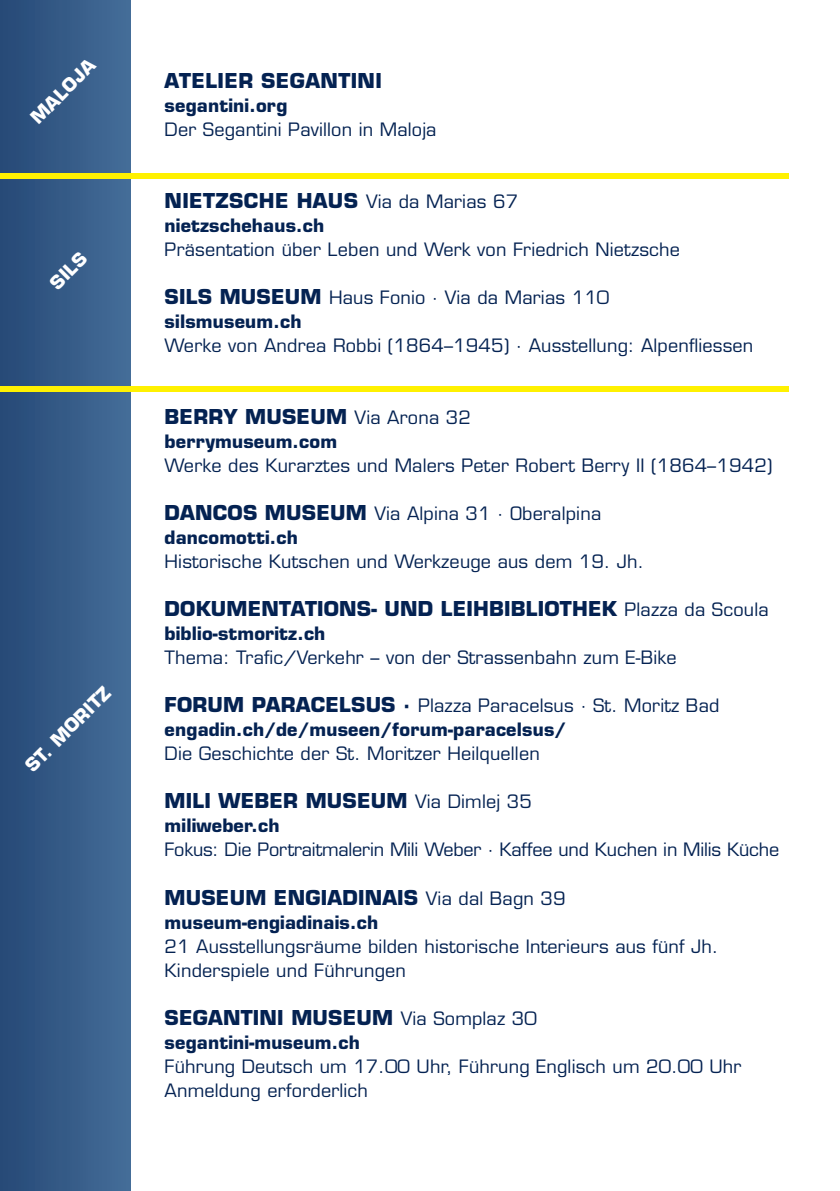
<style>
.page{position:relative;width:840px;height:1191px;background:#fff}
.page>*{position:absolute;margin:0;border:0;box-sizing:border-box;transform-origin:0 0}
.t1{font:700 20px "Eurostile";letter-spacing:.01em;color:#042252}
.t2{font:18px/24px "Eurostile";letter-spacing:.01em;color:#042252}
.t3{font:700 18px/24px "Eurostile";letter-spacing:.01em;color:#042252}
.t4{font:18px "Eurostile";letter-spacing:-.01em;color:#042252}
.t5{font:700 18px "Eurostile";color:#fff}
.s1{font-weight:400;font-size:18px}
.s2{font-weight:700;font-size:20px}
.s3{font-weight:700}
.s4{font-size:20px}
.s5{font-weight:400}
</style>
<div class="page">
<div style="left:0;top:0;width:130px;height:1191px;background:linear-gradient(to right,#264976,#456d98)"></div>
<div style="left:0;top:173px;width:788px;height:5px;background:#fff101"></div>
<div style="left:0;top:386px;width:788px;height:6px;background:#fff101"></div>
<p class="t5" style="left:26px;top:113px;width:84px;rotate:-45deg">MALOJA</p>
<p class="t5" style="left:45px;top:278px;width:45px;rotate:-45deg">SILS</p>
<p class="t5" style="left:20px;top:761px;width:113px;rotate:-45deg">ST. MORITZ</p>
<p class="t1" style="left:164px;top:68px;width:219px">ATELIER SEGANTINI</p>
<p class="t3" style="left:164px;top:93px;width:124px">segantini.org</p>
<p class="t2" style="left:164px;top:118px;width:273px">Der Segantini Pavillon in Maloja</p>
<p class="t1" style="left:164px;top:188px;width:355px">NIETZSCHE HAUS <span class="s1">Via da Marias 67</span></p>
<p class="t3" style="left:164px;top:213px;width:161px">nietzschehaus.ch</p>
<p class="t2" style="left:164px;top:238px;width:516px">Präsentation über Leben und Werk von Friedrich Nietzsche</p>
<p class="t2" style="left:164px;top:286px;width:446px"><span class="s2">SILS MUSEUM</span> Haus Fonio · Via da Marias 110 <span class="s3">silsmuseum.ch</span></p>
<p class="t2" style="left:164px;top:334px;width:590px">Werke von Andrea Robbi (1864–1945) · Ausstellung: Alpenfliessen</p>
<p class="t1" style="left:164px;top:404px;width:307px">BERRY MUSEUM <span class="s1">Via Arona 32</span></p>
<p class="t3" style="left:164px;top:429px;width:174px">berrymuseum.com</p>
<p class="t2" style="left:164px;top:454px;width:609px">Werke des Kurarztes und Malers Peter Robert Berry II (1864–1942)</p>
<p class="t2" style="left:164px;top:502px;width:438px"><span class="s2">DANCOS MUSEUM</span> Via Alpina 31 · Oberalpina <span class="s3">dancomotti.ch</span></p>
<p class="t2" style="left:164px;top:550px;width:480px">Historische Kutschen und Werkzeuge aus dem 19. Jh.</p>
<p class="t1" style="left:164px;top:596px;width:605px">DOKUMENTATIONS- UND LEIHBIBLIOTHEK <span class="s1">Plazza da Scoula</span></p>
<p class="t3" style="left:164px;top:621px;width:162px">biblio-stmoritz.ch</p>
<p class="t2" style="left:164px;top:646px;width:513px">Thema: Trafic/Verkehr – von der Strassenbahn zum E-Bike</p>
<p class="t3" style="left:164px;top:693px;width:556px"><span class="s4">FORUM PARACELSUS ·</span> <span class="s5">Plazza Paracelsus · St. Moritz Bad </span>engadin.ch/de/museen/forum-paracelsus/</p>
<p class="t2" style="left:164px;top:742px;width:376px">Die Geschichte der St. Moritzer Heilquellen</p>
<p class="t1" style="left:164px;top:788px;width:368px">MILI WEBER MUSEUM <span class="s1">Via Dimlej 35</span></p>
<p class="t3" style="left:164px;top:813px;width:116px">miliweber.ch</p>
<p class="t4" style="left:164px;top:839px;width:616px">Fokus: Die Portraitmalerin Mili Weber · Kaffee und Kuchen in Milis Küche</p>
<p class="t1" style="left:164px;top:884px;width:402px">MUSEUM ENGIADINAIS <span class="s1">Via dal Bagn 39</span></p>
<p class="t3" style="left:164px;top:909px;width:215px">museum-engiadinais.ch</p>
<p class="t2" style="left:164px;top:934px;width:555px">21 Ausstellungsräume bilden historische Interieurs aus fünf Jh.<br>Kinderspiele und Führungen</p>
<p class="t1" style="left:164px;top:1004px;width:373px">SEGANTINI MUSEUM <span class="s1">Via Somplaz 30</span></p>
<p class="t3" style="left:164px;top:1029px;width:197px">segantini-museum.ch</p>
<p class="t2" style="left:164px;top:1054px;width:578px">Führung Deutsch um 17.00 Uhr, Führung Englisch um 20.00 Uhr<br>Anmeldung erforderlich</p>
</div>
